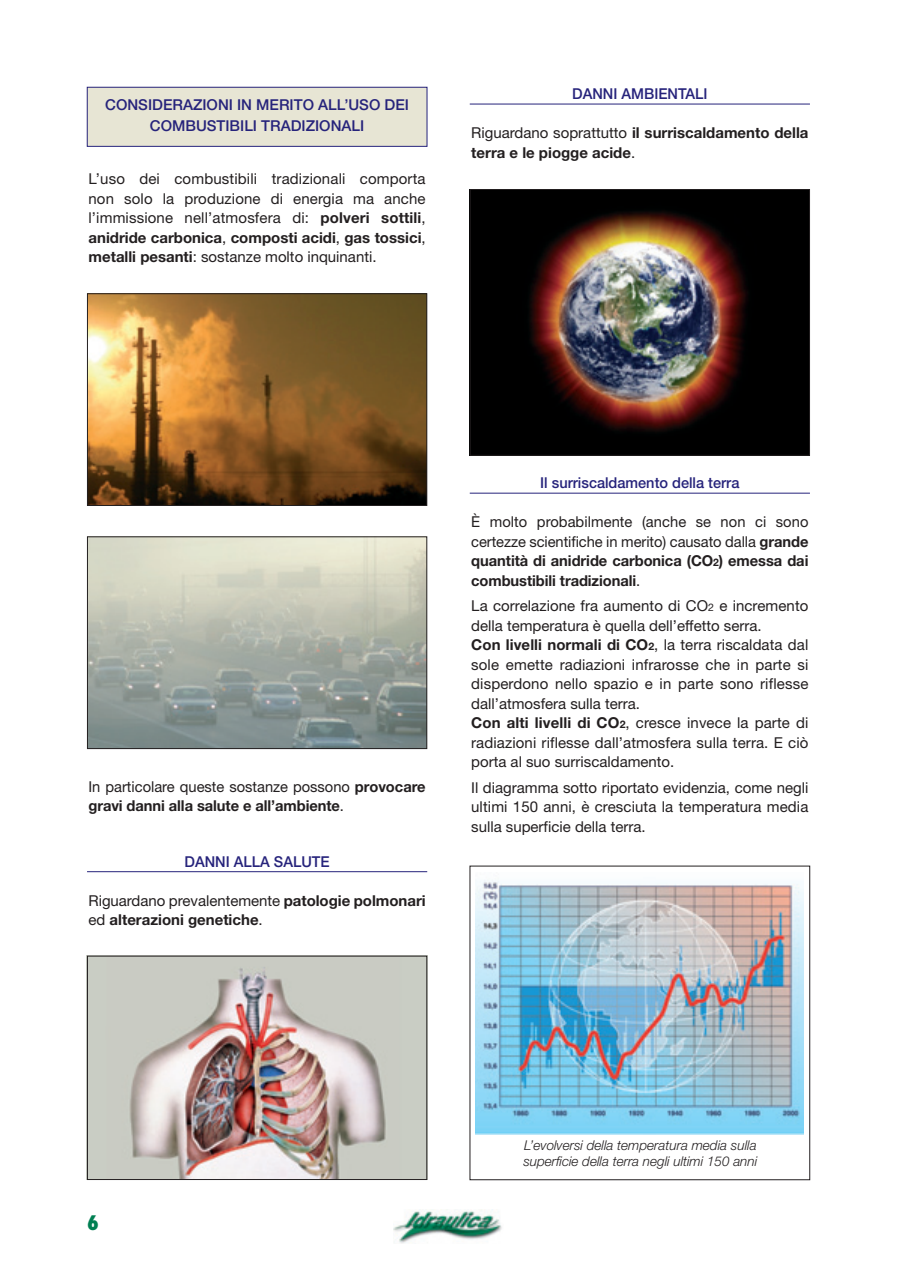
<style>
.page{position:relative;width:897px;height:1267px;background:#fff}
.page>*{position:absolute;margin:0;border:0;box-sizing:border-box;transform-origin:0 0}
.t1{font:800 condensed 19.5px "Futura";color:#007f52}
.t2{font:15px/19.5px "Helvetica Neue";letter-spacing:.005em;color:#231f20;text-align:justify}
.t3{font:700 15px/19.5px "Helvetica Neue";color:#231f20}
.t4{font:500 15px/21px "Helvetica Neue";color:#26237b;text-align:center}
.t5{font:italic 300 13.5px/16.2px "Helvetica Neue";color:#231f20}
.s1{font-weight:700}
.s2{font-weight:400}
.s3{font-weight:700;font-size:10.5px}
.s4{font-size:10.5px}
</style>
<div class="page">
<img style="left:86px;top:86px;width:725px;height:1158px">
<p class="t4" style="left:105px;top:96px;width:305px">CONSIDERAZIONI IN MERITO ALL’USO DEI<br>COMBUSTIBILI TRADIZIONALI</p>
<p class="t2" style="left:88px;top:171px;width:339px">L’uso dei combustibili tradizionali comporta non solo la produzione di energia ma anche l’immissione nell’atmosfera di: <span class="s1">polveri sottili</span>, <span class="s1">anidride carbonica</span>, <span class="s1">composti acidi</span>, <span class="s1">gas tossici</span>, <span class="s1">metalli pesanti</span>: sostanze molto inquinanti.</p>
<p class="t4" style="left:572px;top:85px;width:137px">DANNI AMBIENTALI</p>
<p class="t3" style="left:471px;top:124px;width:339px"><span class="s2">Riguardano soprattutto</span> il surriscaldamento della terra e le piogge acide<span class="s2">.</span></p>
<p class="t3" style="left:88px;top:778px;width:339px"><span class="s2">In particolare queste sostanze possono</span> provocare gravi danni alla salute e all’ambiente<span class="s2">.</span></p>
<p class="t4" style="left:185px;top:852px;width:147px">DANNI ALLA SALUTE</p>
<p class="t3" style="left:88px;top:892px;width:339px"><span class="s2">Riguardano prevalentemente</span> patologie polmonari <span class="s2">ed</span> alterazioni genetiche<span class="s2">.</span></p>
<p class="t4" style="left:540px;top:474px;width:201px">Il surriscaldamento della terra</p>
<p class="t2" style="left:471px;top:514px;width:339px">È molto probabilmente (anche se non ci sono certezze scientifiche in merito) causato dalla <span class="s1">grande quantità di anidride carbonica (CO</span><span class="s3">2</span><span class="s1">) emessa dai combustibili tradizionali</span>.</p>
<p class="t2" style="left:471px;top:598px;width:339px;text-align:left">La correlazione fra aumento di CO<span class="s4">2</span> e incremento della temperatura è quella dell’effetto serra.<br><span class="s1">Con livelli normali di CO</span><span class="s3">2</span>, la terra riscaldata dal sole emette radiazioni infrarosse che in parte si disperdono nello spazio e in parte sono riflesse dall’atmosfera sulla terra.<br><span class="s1">Con alti livelli di CO</span><span class="s3">2</span>, cresce invece la parte di radiazioni riflesse dall’atmosfera sulla terra. E ciò porta al suo surriscaldamento.</p>
<p class="t2" style="left:471px;top:779px;width:339px">Il diagramma sotto riportato evidenzia, come negli ultimi 150 anni, è cresciuta la temperatura media sulla superficie della terra.</p>
<h1 class="t1" style="left:87px;top:1214px;width:13px">6</h1>
<p class="t5" style="left:523px;top:1138px;width:235px">L’evolversi della temperatura media sulla superficie della terra negli ultimi 150 anni</p>
</div>
